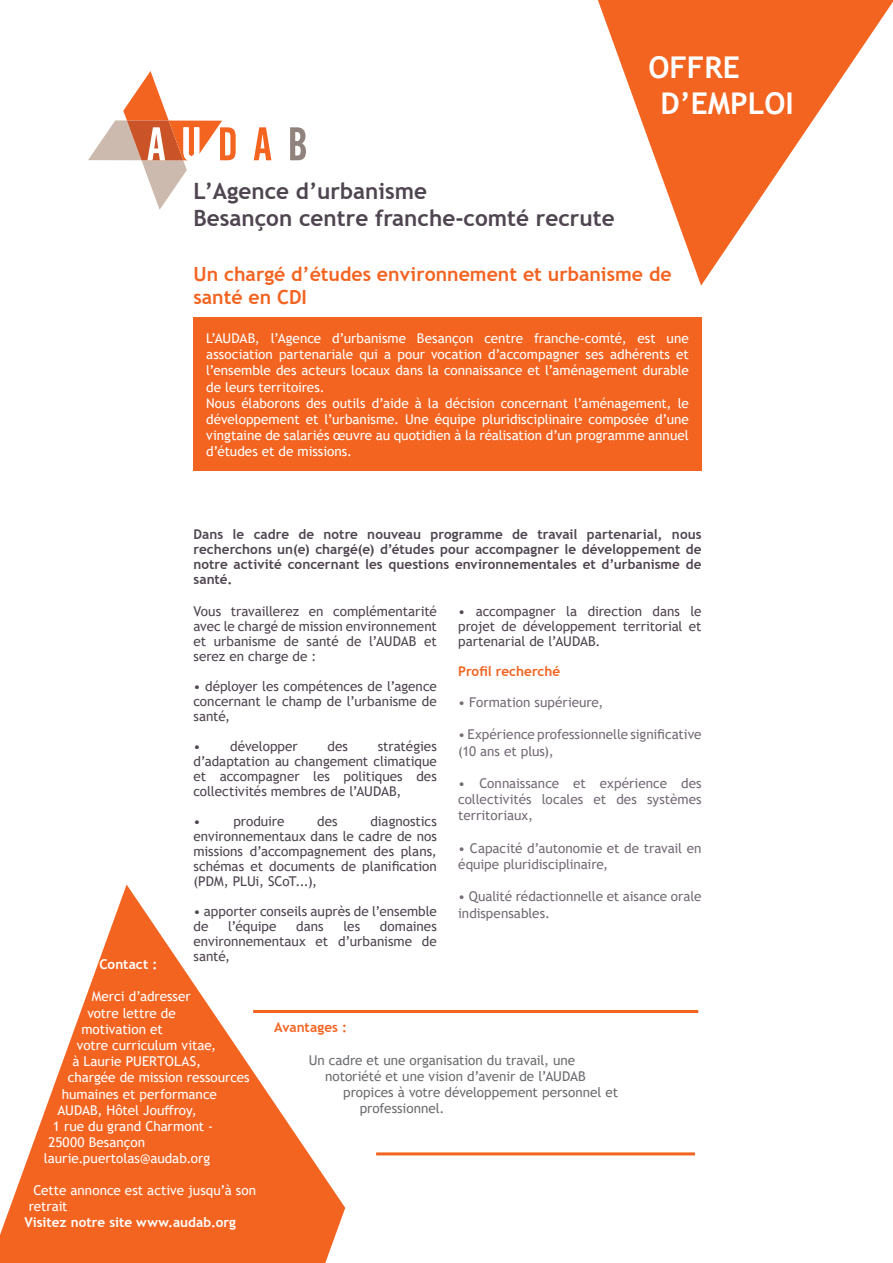
<style>
.page{position:relative;width:893px;height:1263px;background:#fff}
.page>*{position:absolute;margin:0;border:0;box-sizing:border-box;transform-origin:0 0}
.t1{font:700 30px/36px "Trebuchet MS";color:#fff}
.t2{font:700 22.5px/27px "Trebuchet MS";color:#4f4550}
.t3{font:700 19.5px/23.4px "Trebuchet MS";color:#f36421}
.t4{font:13.5px/16.2px "Trebuchet MS";color:#fff;text-align:justify}
.t5{font:13.5px/15px "Trebuchet MS";color:#4f4550;text-align:justify}
.t6{font:13.5px/16.2px "Trebuchet MS";letter-spacing:-.005em;color:#756c76}
.t7{font:700 13.5px/15px "Trebuchet MS";letter-spacing:.005em;color:#4f4550;text-align:justify}
.t8{font:13.5px "Trebuchet MS";letter-spacing:-.005em;color:#6c6d70}
.t9{font:700 13.5px "Trebuchet MS";letter-spacing:.005em;color:#fff}
.t10{font:700 13.5px "Trebuchet MS";letter-spacing:.005em;color:#f36421}
</style>
<div class="page">
<svg style="left:598px;top:0;width:295px;height:286px"></svg>
<svg style="left:88px;top:71px;width:218px;height:139px"></svg>
<svg style="left:0;top:884px;width:345px;height:379px;fill:#f36421"></svg>
<hr style="left:253px;top:1010px;width:445px;height:3px;background:#f36421">
<hr style="left:376px;top:1152px;width:319px;height:3px;background:#f36421">
<div style="left:193px;top:317px;width:509px;height:153px;background:#f36421"></div>
<p class="t1" style="left:660px;top:49px;width:135px;text-indent:-12px">OFFRE<br>D’EMPLOI</p>
<p class="t2" style="left:193px;top:178px;width:423px">L’Agence d’urbanisme<br>Besançon centre franche-comté recrute</p>
<p class="t3" style="left:193px;top:262px;width:480px">Un chargé d’études environnement et urbanisme de santé en CDI</p>
<p class="t4" style="left:206px;top:330px;width:484px">L’AUDAB, l’Agence d’urbanisme Besançon centre franche-comté, est une association partenariale qui a pour vocation d’accompagner ses adhérents et l’ensemble des acteurs locaux dans la connaissance et l’aménagement durable de leurs territoires.</p>
<p class="t4" style="left:206px;top:395px;width:484px">Nous élaborons des outils d’aide à la décision concernant l’aménagement, le développement et l’urbanisme. Une équipe pluridisciplinaire composée d’une vingtaine de salariés œuvre au quotidien à la réalisation d’un programme annuel d’études et de missions.</p>
<p class="t7" style="left:193px;top:526px;width:510px">Dans le cadre de notre nouveau programme de travail partenarial, nous recherchons un(e) chargé(e) d’études pour accompagner le développement de notre activité concernant les questions environnementales et d’urbanisme de santé.</p>
<p class="t5" style="left:193px;top:603px;width:245px">Vous travaillerez en complémentarité avec le chargé de mission environnement et urbanisme de santé de l’AUDAB et serez en charge de :</p>
<p class="t5" style="left:193px;top:678px;width:245px">• déployer les compétences de l’agence concernant le champ de l’urbanisme de santé,</p>
<p class="t5" style="left:193px;top:738px;width:106px">• développer</p>
<p class="t5" style="left:328px;top:738px;width:22px">des</p>
<p class="t5" style="left:458px;top:603px;width:245px">• accompagner la direction dans le projet de développement territorial et partenarial de l’AUDAB.</p>
<p class="t10" style="left:458px;top:662px;width:104px">Profil recherché</p>
<p class="t6" style="left:458px;top:694px;width:147px">• Formation supérieure,</p>
<p class="t6" style="left:458px;top:726px;width:245px">• Expérience professionnelle significative (10 ans et plus),</p>
<p class="t6" style="left:458px;top:775px;width:245px;text-align:justify">• Connaissance et expérience des collectivités locales et des systèmes territoriaux,</p>
<p class="t6" style="left:458px;top:840px;width:245px">• Capacité d’autonomie et de travail en équipe pluridisciplinaire,</p>
<p class="t6" style="left:458px;top:888px;width:245px">• Qualité rédactionnelle et aisance orale indispensables.</p>
<p class="t5" style="left:193px;top:738px;width:245px;text-indent:184px">stratégies d’adaptation au changement climatique et accompagner les politiques des collectivités membres de l’AUDAB,</p>
<p class="t5" style="left:193px;top:813px;width:9px">•</p>
<p class="t5" style="left:233px;top:813px;width:53px">produire</p>
<p class="t5" style="left:317px;top:813px;width:22px">des</p>
<p class="t5" style="left:193px;top:813px;width:245px;text-indent:177px">diagnostics environnementaux dans le cadre de nos missions d’accompagnement des plans, schémas et documents de planification (PDM, PLUi, SCoT...),</p>
<p class="t5" style="left:193px;top:903px;width:245px">• apporter conseils auprès de l’ensemble de</p>
<p class="t5" style="left:228px;top:918px;width:50px">l’équipe</p>
<p class="t5" style="left:296px;top:918px;width:29px">dans</p>
<p class="t5" style="left:343px;top:918px;width:18px">les</p>
<p class="t5" style="left:193px;top:918px;width:245px;text-indent:186px">domaines environnementaux et d’urbanisme de santé,</p>
<p class="t9" style="left:99px;top:956px;width:60px">Contact :</p>
<p class="t4" style="left:92px;top:988px;width:100px">Merci d’adresser</p>
<p class="t4" style="left:87px;top:1004px;width:90px">votre lettre de</p>
<p class="t4" style="left:81px;top:1021px;width:83px">motivation et</p>
<p class="t4" style="left:77px;top:1037px;width:141px">votre curriculum vitae,</p>
<p class="t4" style="left:72px;top:1053px;width:130px">à Laurie PUERTOLAS,</p>
<p class="t4" style="left:68px;top:1069px;width:183px">chargée de mission ressources</p>
<p class="t4" style="left:62px;top:1085px;width:156px">humaines et performance</p>
<p class="t4" style="left:57px;top:1102px;width:141px">AUDAB, Hôtel Jouffroy,</p>
<p class="t4" style="left:53px;top:1118px;width:162px">1 rue du grand Charmont -</p>
<p class="t4" style="left:48px;top:1134px;width:98px">25000 Besançon</p>
<p class="t4" style="left:44px;top:1150px;width:168px">laurie.puertolas@audab.org</p>
<p class="t4" style="left:29px;top:1181px;width:229px;text-indent:4px">Cette annonce est active jusqu’à son retrait</p>
<p class="t9" style="left:24px;top:1214px;width:213px">Visitez notre site www.audab.org</p>
<p class="t10" style="left:274px;top:1019px;width:74px">Avantages :</p>
<p class="t8" style="left:309px;top:1051px;width:268px">Un cadre et une organisation du travail, une</p>
<p class="t8" style="left:325px;top:1067px;width:262px">notoriété et une vision d’avenir de l’AUDAB</p>
<p class="t8" style="left:343px;top:1084px;width:276px">propices à votre développement personnel et</p>
<p class="t8" style="left:360px;top:1100px;width:86px">professionnel.</p>
</div>
